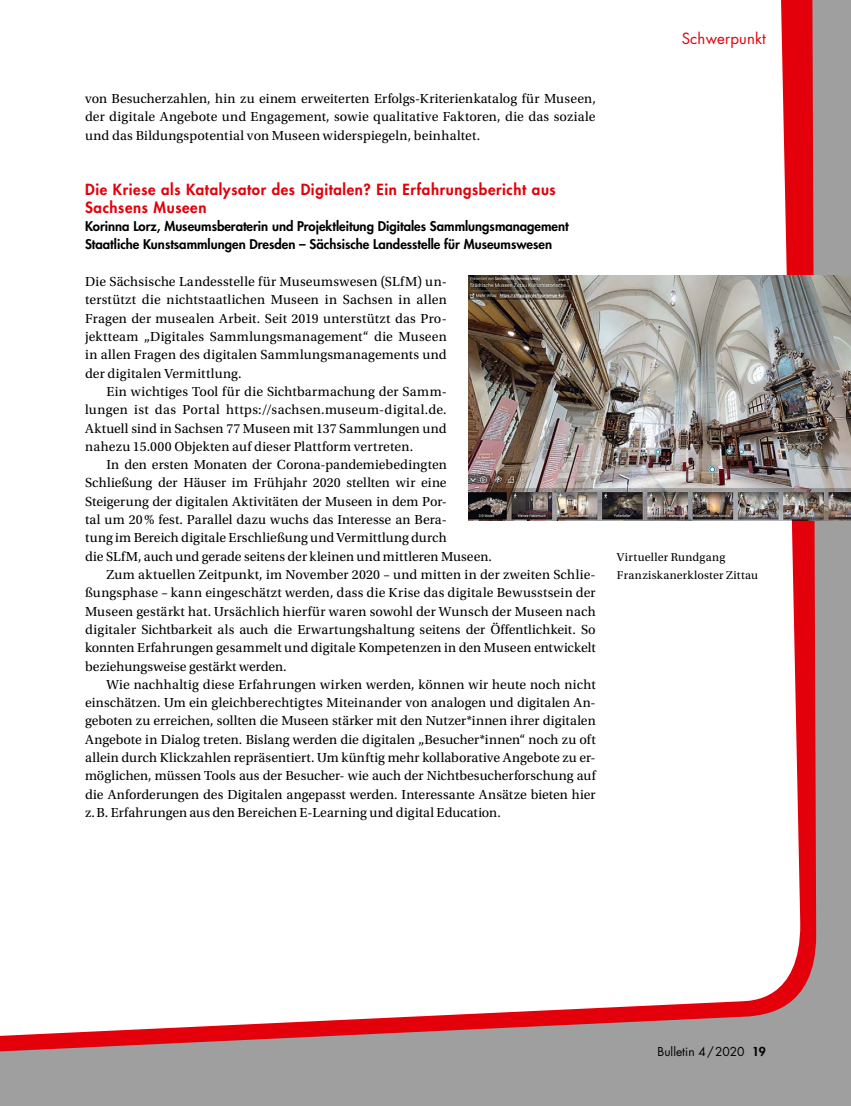
<style>
.page{position:relative;width:851px;height:1106px;background:#fff}
.page>*{position:absolute;margin:0;border:0;box-sizing:border-box;transform-origin:0 0}
.t1{font:800 15px/18.3px "Futura LT Pro";letter-spacing:.04em;color:#e3000b}
.t2{font:15px "Futura LT Pro";letter-spacing:.01em;color:#e3000b}
.t3{font:13.8px/18.3px "Utopia Std";letter-spacing:.005em;color:#000;text-align:justify}
.t4{font:800 13.05px/18.3px "Futura LT Pro";color:#000}
.t5{font:12px/18.3px "Utopia Std";letter-spacing:.02em;color:#000}
.t6{font:12px "Futura LT Pro";color:#000}
.s1{font-weight:800}
</style>
<div class="page">
<div style="left:0;top:0;width:850px;height:1106px;background:#9f9f9f"></div>
<svg style="left:800px;top:0;width:16px;height:992px;background:#dd0c16"></svg>
<div style="left:0;top:0;width:800px;height:1052px;background:#fff"></div>
<img style="left:468px;top:275px;width:382px;height:245px">
<p class="t3" style="left:85px;top:90px;width:512px">von Besucherzahlen, hin zu einem erweiterten Erfolgs-Kriterienkatalog für Museen, der digitale Angebote und Engagement, sowie qualitative Faktoren, die das soziale und das Bildungspotential von Museen widerspiegeln, beinhaltet.</p>
<p class="t1" style="left:85px;top:179px;width:472px">Die Kriese als Katalysator des Digitalen? Ein Erfahrungsbericht aus<br>Sachsens Museen</p>
<p class="t4" style="left:85px;top:217px;width:485px">Korinna Lorz, Museumsberaterin und Projektleitung Digitales Sammlungsmanagement<br>Staatliche Kunstsammlungen Dresden – Sächsische Landesstelle für Museumswesen</p>
<p class="t3" style="left:85px;top:273px;width:363px">Die Sächsische Landesstelle für Museumswesen (SLfM) un&shy;terstützt die nichtstaatlichen Museen in Sachsen in allen Fragen der musealen Arbeit. Seit 2019 unterstützt das Pro&shy;jektteam „Digitales Sammlungsmanagement“ die Museen in allen Fragen des digitalen Sammlungsmanagements und der digitalen Vermittlung.</p>
<p class="t3" style="left:85px;top:382px;width:363px;text-indent:21px">Ein wichtiges Tool für die Sichtbarmachung der Samm&shy;lungen ist das Portal https://sachsen.museum-digital.de.<br>Aktuell sind in Sachsen 77 Museen mit 137 Sammlungen und nahezu 15.000 Objekten auf dieser Plattform vertreten.</p>
<p class="t3" style="left:106px;top:456px;width:342px">In den ersten Monaten der Corona-pandemiebedingten</p>
<p class="t3" style="left:85px;top:474px;width:363px">Schließung der Häuser im Frühjahr 2020 stellten wir eine</p>
<p class="t3" style="left:85px;top:492px;width:363px">Steigerung der digitalen Aktivitäten der Museen in dem Por-</p>
<p class="t3" style="left:85px;top:510px;width:363px">tal um 20% fest. Parallel dazu wuchs das Interesse an Bera-</p>
<p class="t3" style="left:85px;top:529px;width:363px">tung im Bereich digitale Erschließung und Vermittlung durch</p>
<p class="t3" style="left:85px;top:547px;width:408px">die SLfM, auch und gerade seitens der kleinen und mittleren Museen.</p>
<p class="t3" style="left:106px;top:565px;width:490px">Zum aktuellen Zeitpunkt, im November 2020 – und mitten in der zweiten Schlie-</p>
<p class="t3" style="left:85px;top:584px;width:512px">ßungsphase – kann eingeschätzt werden, dass die Krise das digitale Bewusstsein der</p>
<p class="t3" style="left:85px;top:602px;width:512px">Museen gestärkt hat. Ursächlich hierfür waren sowohl der Wunsch der Museen nach</p>
<p class="t3" style="left:85px;top:620px;width:512px">digitaler Sichtbarkeit als auch die Erwartungshaltung seitens der Öffentlichkeit. So</p>
<p class="t3" style="left:85px;top:639px;width:512px">konnten Erfahrungen gesammelt und digitale Kompetenzen in den Museen entwickelt</p>
<p class="t3" style="left:85px;top:657px;width:203px">beziehungsweise gestärkt werden.</p>
<p class="t3" style="left:106px;top:675px;width:490px">Wie nachhaltig diese Erfahrungen wirken werden, können wir heute noch nicht</p>
<p class="t3" style="left:85px;top:693px;width:512px">einschätzen. Um ein gleichberechtigtes Miteinander von analogen und digitalen An-</p>
<p class="t3" style="left:85px;top:712px;width:512px">geboten zu erreichen, sollten die Museen stärker mit den Nutzer*innen ihrer digitalen</p>
<p class="t3" style="left:85px;top:730px;width:512px">Angebote in Dialog treten. Bislang werden die digitalen „Besucher*innen“ noch zu oft</p>
<p class="t3" style="left:85px;top:748px;width:512px">allein durch Klickzahlen repräsentiert. Um künftig mehr kollaborative Angebote zu er-</p>
<p class="t3" style="left:85px;top:767px;width:512px">möglichen, müssen Tools aus der Besucher- wie auch der Nichtbesucherforschung auf</p>
<p class="t3" style="left:85px;top:785px;width:512px">die Anforderungen des Digitalen angepasst werden. Interessante Ansätze bieten hier</p>
<p class="t3" style="left:85px;top:803px;width:417px">z.B. Erfahrungen aus den Bereichen E-Learning und digital Education.</p>
<p class="t2" style="left:681px;top:28px;width:86px">Schwerpunkt</p>
<p class="t5" style="left:617px;top:548px;width:142px">Virtueller Rundgang<br>Franziskanerkloster Zittau</p>
<p class="t6" style="left:657px;top:1043px;width:110px">Bulletin 4/2020 <span class="s1">19</span></p>
</div>
